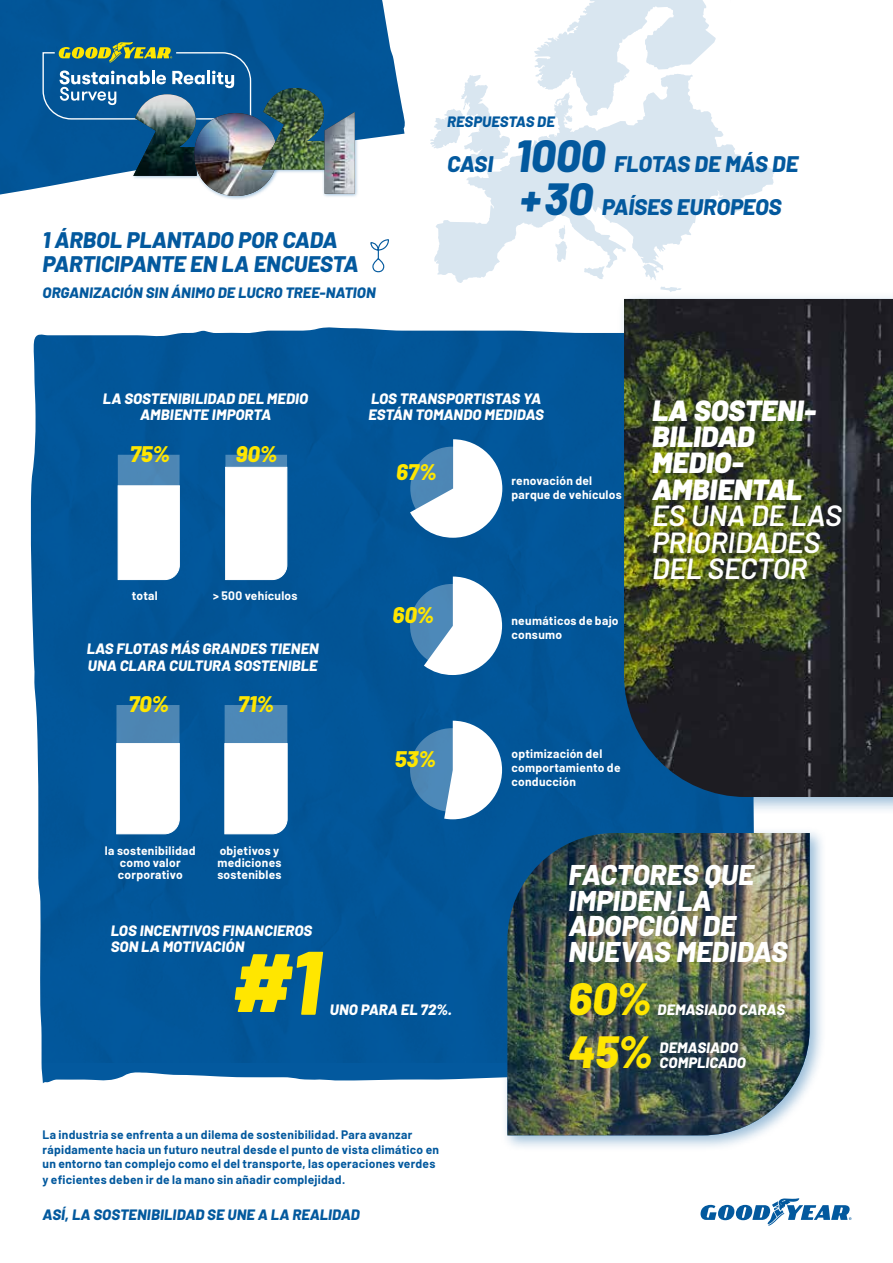
<style>
.page{position:relative;width:893px;height:1263px;background:#fff}
.page>*{position:absolute;margin:0;border:0;box-sizing:border-box;transform-origin:0 0}
.t1{font:italic 800 90px "Barlow";color:#ffe600}
.t2{font:italic 800 45px "Barlow";color:#ffe600}
.t3{font:italic 900 29.1px/26.4px "Barlow";color:#fff}
.t4{font:italic 600 29.1px/26.4px "Barlow";letter-spacing:-.005em;color:#fff}
.t5{font:italic 800 28.5px/25.5px "Barlow";color:#fff}
.t6{font:italic 800 22.5px/24px "Barlow";letter-spacing:-.01em;color:#03599e}
.t7{font:italic 800 22.5px "Barlow";color:#ffe600}
.t8{font:italic 800 15px/16.5px "Barlow";letter-spacing:.005em;color:#fff}
.t9{font:italic 800 15px "Barlow";letter-spacing:.005em;color:#03599e}
.t10{font:700 12px/14.4px "Barlow";letter-spacing:.025em;color:#03599e}
.t11{font:700 12px/12px "Barlow";letter-spacing:.02em;color:#fff}
.s1{font-size:45px}
</style>
<div class="page">
<svg style="left:660px;top:286px;width:21px;height:5px"></svg>
<svg style="left:434px;top:75px;width:340px;height:208px"></svg>
<svg style="left:534px;top:0;width:182px;height:116px"></svg>
<svg style="left:30px;top:477px;width:471px;height:606px;fill:#03599e"></svg>
<div style="left:32px;top:327px;width:722px;height:735px;background:#025699"></div>
<img style="left:0;top:0;width:405px;height:195px">
<div style="left:131px;top:92px;width:70px;height:88px;background:#03599e;opacity:.4"></div>
<svg style="left:42px;top:42px;width:210px;height:134px;background:#256b99"></svg>
<img style="left:133px;top:94px;width:64px;height:82px">
<div style="left:191px;top:110px;width:90px;height:90px;background:#03599e;opacity:.4"></div>
<img style="left:194px;top:113px;width:83px;height:83px;border-radius:41px">
<div style="left:259px;top:85px;width:70px;height:89px;background:#03599e;opacity:.4"></div>
<div style="left:322px;top:110px;width:37px;height:88px;background:#03599e;opacity:.4"></div>
<img style="left:261px;top:88px;width:94px;height:106px">
<img style="left:325px;top:112px;width:30px;height:82px">
<div style="left:616px;top:291px;width:277px;height:525px;background:#03599e;opacity:.4"></div>
<img style="left:624px;top:299px;width:269px;height:498px">
<svg style="left:225px;top:455px;width:62px;height:125px"></svg>
<svg style="left:224px;top:705px;width:64px;height:129px"></svg>
<svg style="left:118px;top:455px;width:62px;height:125px"></svg>
<svg style="left:116px;top:705px;width:64px;height:129px"></svg>
<svg style="left:410px;top:439px;width:92px;height:99px"></svg>
<div style="left:410px;top:584px;width:84px;height:84px;background:#4d86b5;border-radius:50%"></div>
<svg style="left:424px;top:577px;width:78px;height:98px"></svg>
<div style="left:410px;top:728px;width:84px;height:84px;background:#4d88b6;border-radius:50%"></div>
<svg style="left:444px;top:721px;width:58px;height:98px"></svg>
<svg style="left:370px;top:240px;width:19px;height:33px"></svg>
<svg style="left:701px;top:1198px;width:150px;height:28px"></svg>
<div style="left:501px;top:826px;width:325px;height:326px;background:#03599e;opacity:.4"></div>
<img style="left:507px;top:833px;width:303px;height:302px">
<p class="t9" style="left:447px;top:110px;width:109px">RESPUESTAS DE</p>
<h3 class="t6" style="left:447px;top:150px;width:353px">CASI <span class="s1">1000</span> FLOTAS DE MÁS DE</h3>
<h3 class="t6" style="left:43px;top:226px;width:318px">1 ÁRBOL PLANTADO POR CADA<br>PARTICIPANTE EN LA ENCUESTA</h3>
<p class="t9" style="left:43px;top:281px;width:335px">ORGANIZACIÓN SIN ÁNIMO DE LUCRO TREE-NATION</p>
<h3 class="t6" style="left:520px;top:194px;width:263px"><span class="s1">+30</span> PAÍSES EUROPEOS</h3>
<p class="t8" style="left:103px;top:389px;width:207px;text-align:center">LA SOSTENIBILIDAD DEL MEDIO<br>AMBIENTE IMPORTA</p>
<h3 class="t7" style="left:130px;top:437px;width:42px">75%</h3>
<h3 class="t7" style="left:236px;top:437px;width:43px">90%</h3>
<p class="t11" style="left:132px;top:589px;width:27px">total</p>
<p class="t11" style="left:213px;top:589px;width:86px">&gt; 500 vehículos</p>
<p class="t8" style="left:87px;top:639px;width:234px">LAS FLOTAS MÁS GRANDES TIENEN<br>UNA CLARA CULTURA SOSTENIBLE</p>
<h3 class="t7" style="left:128px;top:687px;width:42px">70%</h3>
<h3 class="t7" style="left:238px;top:687px;width:38px">71%</h3>
<p class="t8" style="left:368px;top:389px;width:177px">LOS TRANSPORTISTAS YA<br>ESTÁN TOMANDO MEDIDAS</p>
<h3 class="t7" style="left:396px;top:455px;width:42px">67%</h3>
<h3 class="t7" style="left:392px;top:598px;width:43px">60%</h3>
<p class="t11" style="left:511px;top:472px;width:112px;line-height:14.4px">renovación del parque de vehículos</p>
<p class="t11" style="left:511px;top:612px;width:109px;line-height:14.4px">neumáticos de bajo consumo</p>
<h3 class="t3" style="left:652px;top:395px;width:165px">LA SOSTENI-<br>BILIDAD<br>MEDIO-<br>AMBIENTAL</h3>
<h3 class="t4" style="left:652px;top:500px;width:191px">ES UNA DE LAS<br>PRIORIDADES<br>DEL SECTOR</h3>
<h3 class="t7" style="left:395px;top:742px;width:43px">53%</h3>
<p class="t11" style="left:511px;top:745px;width:111px;line-height:14.4px">optimización del comportamiento de conducción</p>
<p class="t11" style="left:105px;top:843px;width:92px;text-align:center">la sostenibilidad como valor corporativo</p>
<p class="t11" style="left:217px;top:843px;width:66px">objetivos y mediciones sostenibles</p>
<p class="t8" style="left:111px;top:921px;width:203px">LOS INCENTIVOS FINANCIEROS<br>SON LA MOTIVACIÓN</p>
<h1 class="t1" style="left:231px;top:915px;width:91px">#1</h1>
<p class="t8" style="left:330px;top:1000px;width:124px">UNO PARA EL 72%.</p>
<p class="t10" style="left:43px;top:1127px;width:398px">La industria se enfrenta a un dilema de sostenibilidad. Para avanzar rápidamente hacia un futuro neutral desde el punto de vista climático en un entorno tan complejo como el del transporte, las operaciones verdes</p>
<p class="t10" style="left:43px;top:1172px;width:304px">y eficientes deben ir de la mano sin añadir complejidad.</p>
<p class="t9" style="left:43px;top:1204px;width:319px">ASÍ, LA SOSTENIBILIDAD SE UNE A LA REALIDAD</p>
<h3 class="t5" style="left:568px;top:860px;width:221px">FACTORES QUE<br>IMPIDEN LA<br>ADOPCIÓN DE<br>NUEVAS MEDIDAS</h3>
<h2 class="t2" style="left:568px;top:965px;width:85px">60%</h2>
<p class="t8" style="left:657px;top:1000px;width:129px">DEMASIADO CARAS</p>
<h2 class="t2" style="left:568px;top:1018px;width:86px">45%</h2>
<p class="t8" style="left:660px;top:1039px;width:88px;line-height:15px">DEMASIADO<br>COMPLICADO</p>
</div>
